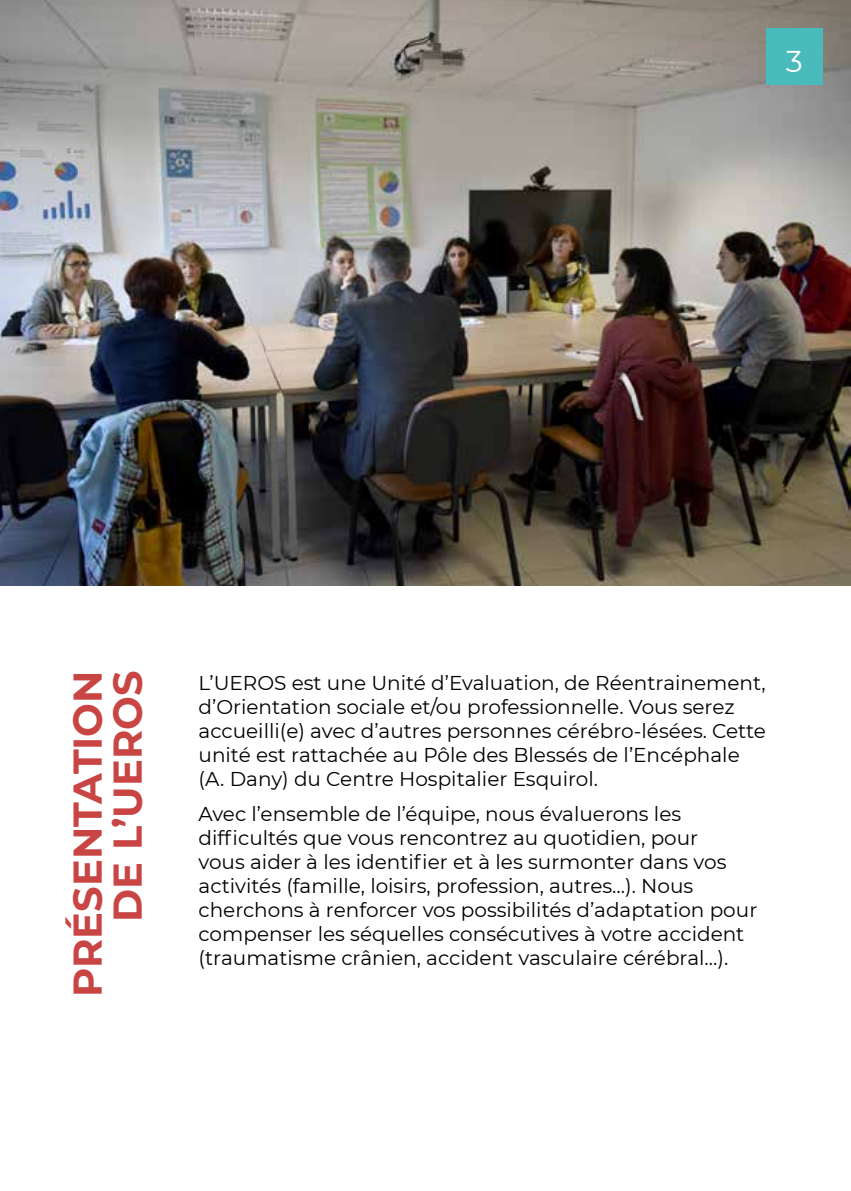
<style>
.page{position:relative;width:851px;height:1191px;background:#fff}
.page>*{position:absolute;margin:0;border:0;box-sizing:border-box;transform-origin:0 0}
.t1{font:700 40px/40px "Montserrat";color:#c84544;text-align:right}
.t2{font:30px "Montserrat";color:#fff}
.t3{font:20px/24px "Montserrat";color:#000}
</style>
<div class="page">
<img style="left:0;top:0;width:850px;height:585px">
<div style="left:765px;top:28px;width:57px;height:57px;background:#4abbbd"></div>
<h2 class="t2" style="left:785px;top:45px;width:18px">3</h2>
<h1 class="t1" style="left:68px;top:997px;width:328px;rotate:-90deg">PRÉSENTATION<br>DE L’UEROS</h1>
<p class="t3" style="left:198px;top:671px;width:568px">L’UEROS est une Unité d’Evaluation, de Réentrainement, d’Orientation sociale et/ou professionnelle. Vous serez accueilli(e) avec d’autres personnes cérébro-lésées. Cette unité est rattachée au Pôle des Blessés de l’Encéphale (A. Dany) du Centre Hospitalier Esquirol.</p>
<p class="t3" style="left:198px;top:802px;width:560px">Avec l’ensemble de l’équipe, nous évaluerons les difficultés que vous rencontrez au quotidien, pour<br>vous aider à les identifier et à les surmonter dans vos activités (famille, loisirs, profession, autres…). Nous cherchons à renforcer vos possibilités d’adaptation pour compenser les séquelles consécutives à votre accident (traumatisme crânien, accident vasculaire cérébral…).</p>
</div>
